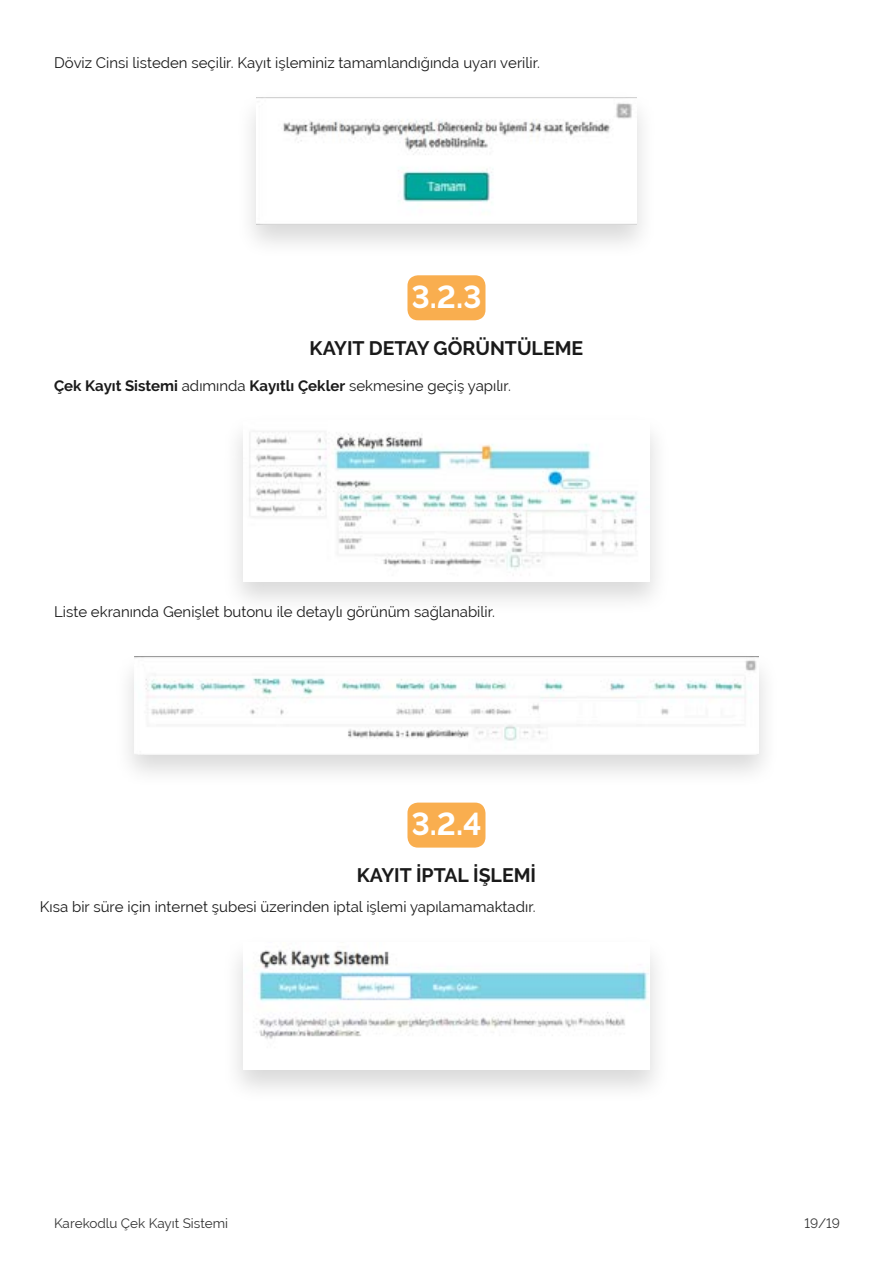
<style>
.page{position:relative;width:893px;height:1263px;background:#fff}
.page>*{position:absolute;margin:0;border:0;box-sizing:border-box;transform-origin:0 0}
.t1{font:700 31.5px "Raleway";color:#fff}
.t2{font:700 19.5px "Raleway";color:#1a1a1a}
.t3{font:15px "Raleway";color:#1a1a1a}
.t4{font:13.5px "Raleway";color:#333}
.s1{font-weight:700}
</style>
<div class="page">
<div style="left:235px;top:89px;width:423px;height:171px;background:#000;opacity:.15"></div>
<img style="left:256px;top:98px;width:380px;height:127px">
<div style="left:407px;top:275px;width:78px;height:45px;background:#f9ae4f;border-radius:10px"></div>
<div style="left:407px;top:803px;width:78px;height:45px;background:#f9ae4f;border-radius:10px"></div>
<div style="left:221px;top:412px;width:450px;height:204px;background:#000;opacity:.15"></div>
<img style="left:243px;top:420px;width:407px;height:162px">
<div style="left:113px;top:649px;width:667px;height:141px;background:#000;opacity:.15"></div>
<img style="left:134px;top:657px;width:625px;height:97px">
<div style="left:221px;top:934px;width:450px;height:171px;background:#000;opacity:.15"></div>
<img style="left:243px;top:942px;width:407px;height:128px">
<p class="t3" style="left:54px;top:54px;width:488px">Döviz Cinsi listeden seçilir. Kayıt işleminiz tamamlandığında uyarı verilir.</p>
<h1 class="t1" style="left:411px;top:279px;width:72px">3.2.3</h1>
<h2 class="t2" style="left:310px;top:337px;width:275px">KAYIT DETAY GÖRÜNTÜLEME</h2>
<p class="t3" style="left:54px;top:377px;width:458px"><span class="s1">Çek Kayıt Sistemi</span> adımında <span class="s1">Kayıtlı Çekler</span> sekmesine geçiş yapılır.</p>
<p class="t3" style="left:54px;top:603px;width:443px">Liste ekranında Genişlet butonu ile detaylı görünüm sağlanabilir.</p>
<h1 class="t1" style="left:411px;top:806px;width:72px">3.2.4</h1>
<h2 class="t2" style="left:357px;top:864px;width:181px">KAYIT İPTAL İŞLEMİ</h2>
<p class="t3" style="left:40px;top:898px;width:497px">Kısa bir süre için internet şubesi üzerinden iptal işlemi yapılamamaktadır.</p>
<p class="t4" style="left:54px;top:1215px;width:176px">Karekodlu Çek Kayıt Sistemi</p>
<p class="t4" style="left:804px;top:1215px;width:37px">19/19</p>
</div>
